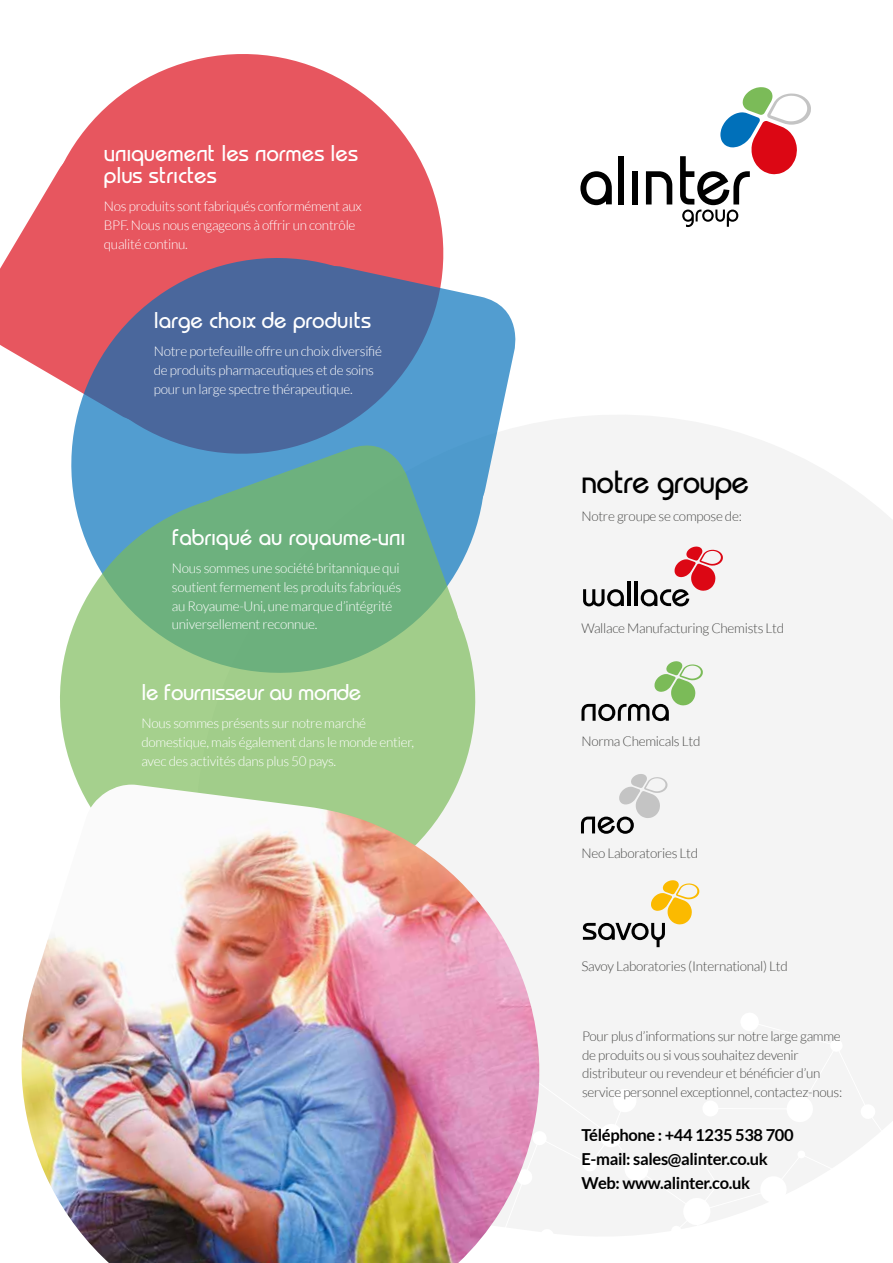
<style>
.page{position:relative;width:893px;height:1263px;background:#fff}
.page>*{position:absolute;margin:0;border:0;box-sizing:border-box;transform-origin:0 0}
.t1{font:31.5px "Alinter";letter-spacing:-.02em;color:#000}
.t2{font:22.5px/22.5px "Alinter";color:#fff}
.t3{font:22.5px "Alinter";letter-spacing:-.02em;color:#fff}
.t4{font:700 16.5px/24px "Lato";letter-spacing:-.02em;color:#000}
.t5{font:300 13.5px/18.8px "Lato";letter-spacing:-.02em;color:#fff}
.t6{font:300 13.5px/18.8px "Lato";letter-spacing:-.02em;color:#4a4a49}
</style>
<div class="page">
<div style="left:504px;top:415px;width:389px;height:454px;background:#f4f4f4"></div>
<svg style="left:542px;top:869px;width:351px;height:367px;fill:#f4f4f4"></svg>
<svg style="left:82px;top:54px;width:360px;height:175px;fill:#e7565f"></svg>
<svg style="left:0;top:133px;width:274px;height:237px;fill:#e7565f"></svg>
<svg style="left:43px;top:229px;width:471px;height:473px;background:#a27591"></svg>
<svg style="left:250px;top:257px;width:274px;height:275px;background:#6e8cb6"></svg>
<svg style="left:43px;top:463px;width:461px;height:322px;fill:#a5d08d"></svg>
<svg style="left:174px;top:434px;width:297px;height:296px;background:#77b390"></svg>
<img style="left:21px;top:785px;width:521px;height:478px">
<svg style="left:581px;top:774px;width:87px;height:60px"></svg>
<svg style="left:581px;top:661px;width:122px;height:60px"></svg>
<svg style="left:583px;top:880px;width:116px;height:67px"></svg>
<svg style="left:583px;top:589px;width:41px;height:17px"></svg>
<hr style="left:627px;top:582px;width:3px;height:24px;background:#000">
<hr style="left:635px;top:582px;width:3px;height:24px;background:#000">
<svg style="left:641px;top:546px;width:82px;height:60px"></svg>
<svg style="left:580px;top:171px;width:32px;height:34px"></svg>
<div style="left:618px;top:156px;width:6px;height:48px;background:#000"></div>
<div style="left:632px;top:171px;width:6px;height:33px;background:#000"></div>
<svg style="left:646px;top:171px;width:26px;height:33px"></svg>
<svg style="left:680px;top:87px;width:131px;height:140px"></svg>
<h2 class="t2" style="left:104px;top:142px;width:256px">Uniquement les normes les plus strictes</h2>
<p class="t5" style="left:104px;top:197px;width:259px">Nos produits sont fabriqués conformément aux<br>BPF. Nous nous engageons à offrir un contrôle qualité continu.</p>
<h2 class="t2" style="left:154px;top:309px;width:219px">Large choix de produits</h2>
<p class="t5" style="left:154px;top:342px;width:230px">Notre portefeuille offre un choix diversifié de produits pharmaceutiques et de soins pour un large spectre thérapeutique.</p>
<h2 class="t2" style="left:172px;top:526px;width:235px">Fabriqué au Royaume-Uni</h2>
<p class="t5" style="left:172px;top:559px;width:231px">Nous sommes une société britannique qui soutient fermement les produits fabriqués au Royaume-Uni, une marque d’intégrité universellement reconnue.</p>
<h2 class="t3" style="left:142px;top:679px;width:221px">le fournisseur au monde</h2>
<p class="t5" style="left:142px;top:714px;width:274px">Nous sommes présents sur notre marché domestique, mais également dans le monde entier, avec des activités dans plus 50 pays.</p>
<h1 class="t1" style="left:581px;top:463px;width:169px">Notre groupe</h1>
<p class="t6" style="left:581px;top:506px;width:162px">Notre groupe se compose de:</p>
<p class="t6" style="left:581px;top:619px;width:204px">Wallace Manufacturing Chemists Ltd</p>
<p class="t6" style="left:581px;top:731px;width:120px">Norma Chemicals Ltd</p>
<p class="t6" style="left:581px;top:844px;width:118px">Neo Laboratories Ltd</p>
<p class="t6" style="left:581px;top:956px;width:208px">Savoy Laboratories (International) Ltd</p>
<p class="t6" style="left:582px;top:1026px;width:262px">Pour plus d’informations sur notre large gamme de produits ou si vous souhaitez devenir distributeur ou revendeur et bénéficier d’un service personnel exceptionnel, contactez-nous:</p>
<p class="t4" style="left:581px;top:1123px;width:214px">Téléphone : +44 1235 538 700<br>E-mail: sales@alinter.co.uk<br>Web: www.alinter.co.uk</p>
</div>
